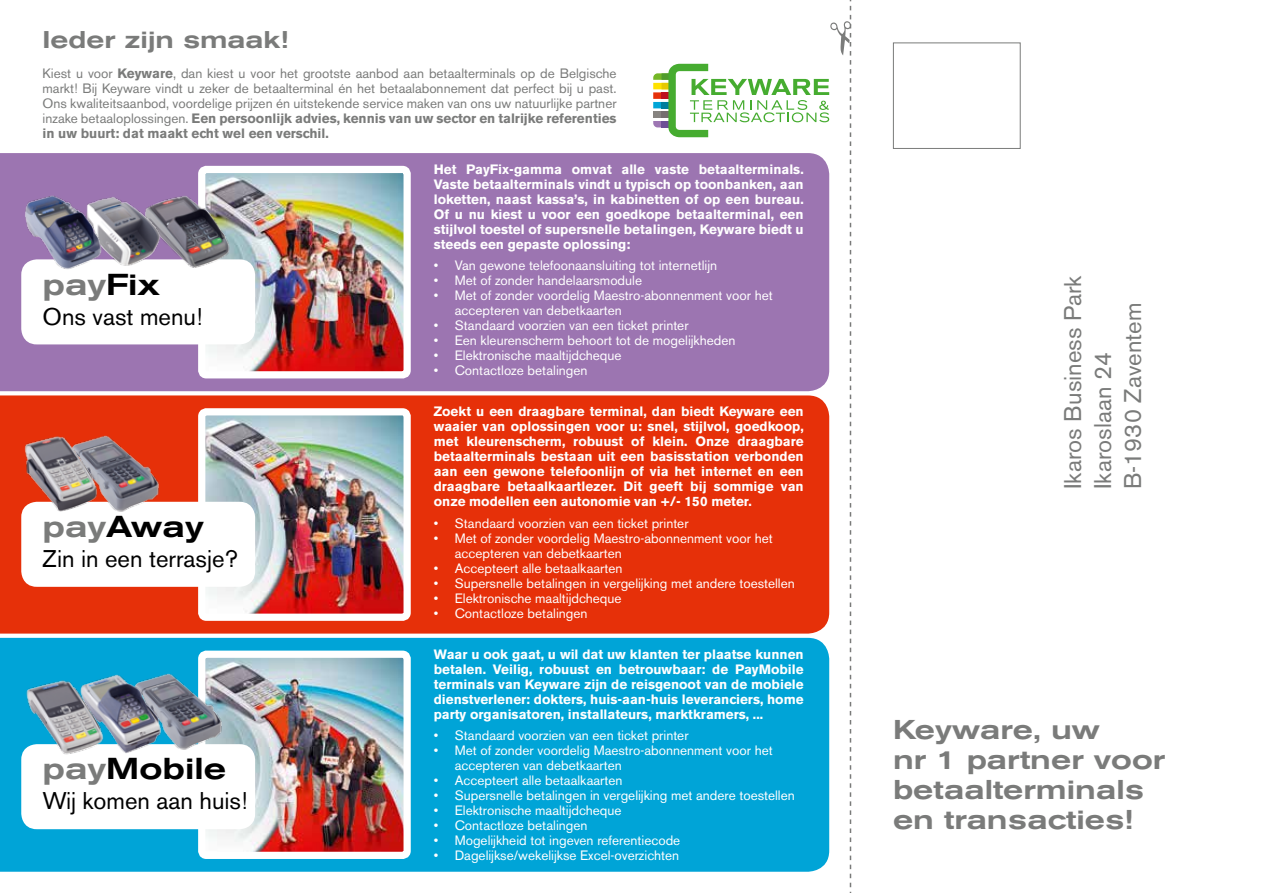
<style>
.page{position:relative;width:1263px;height:893px;background:#fff}
.page>*{position:absolute;margin:0;border:0;box-sizing:border-box;transform-origin:0 0}
.t1{font:500 expanded 30px "Akzidenz Grotesk BE";color:#000}
.t2{font:500 expanded 30px "Akzidenz Grotesk BE";color:#7a7b7a}
.t3{font:500 expanded 27px/30px "Akzidenz Grotesk BE";color:#7a7b7a}
.t4{font:24px "Akzidenz Grotesk BE";color:#000}
.t5{font:24px/30px "Akzidenz Grotesk BE";color:#7a7b7a}
.t6{font:500 expanded 24px "Akzidenz Grotesk BE";color:#7a7b7a}
.t7{font:13.5px/15px "Akzidenz Grotesk BE";color:#fff}
.t8{font:700 13.5px/15px "Akzidenz Grotesk BE";color:#fff;text-align:justify}
.t9{font:13.5px/15px "Akzidenz Grotesk BE";color:#7a7b7a;text-align:justify}
.s1{font-weight:700}
.s2{color:#000}
.s3{color:#7a7b7a}
</style>
<div class="page">
<div style="left:0;top:153px;width:653px;height:238px;background:#9c75b1"></div>
<img style="left:206px;top:174px;width:197px;height:196px">
<div style="left:198px;top:166px;width:213px;height:212px;border:7px solid #fff;border-radius:5px"></div>
<div style="left:21px;top:259px;width:234px;height:85px;background:#fff;border-radius:16px"></div>
<div style="left:0;top:395px;width:653px;height:239px;background:#e63009"></div>
<img style="left:206px;top:416px;width:197px;height:197px">
<div style="left:198px;top:408px;width:213px;height:213px;border:7px solid #fff;border-radius:5px"></div>
<div style="left:21px;top:502px;width:234px;height:85px;background:#fff;border-radius:16px"></div>
<div style="left:0;top:638px;width:653px;height:234px;background:#00a4d7"></div>
<img style="left:206px;top:659px;width:197px;height:192px">
<div style="left:198px;top:651px;width:213px;height:208px;border:7px solid #fff;border-radius:5px"></div>
<div style="left:21px;top:744px;width:234px;height:85px;background:#fff;border-radius:16px"></div>
<div style="left:893px;top:43px;width:127px;height:106px;border:1px solid #7a7b7a"></div>
<svg style="left:653px;top:0;width:198px;height:893px"></svg>
<img style="left:162px;top:193px;width:71px;height:75px">
<img style="left:100px;top:433px;width:62px;height:79px">
<img style="left:21px;top:432px;width:79px;height:82px">
<img style="left:84px;top:193px;width:78px;height:73px">
<img style="left:22px;top:194px;width:82px;height:76px">
<img style="left:133px;top:671px;width:92px;height:79px">
<img style="left:79px;top:673px;width:85px;height:80px">
<img style="left:23px;top:676px;width:83px;height:79px">
<h3 class="t6" style="left:43px;top:25px;width:247px">Ieder zijn smaak!</h3>
<p class="t9" style="left:43px;top:66px;width:576px">Kiest u voor <span class="s1">Keyware</span>, dan kiest u voor het grootste aanbod aan betaalterminals op de Belgische markt! Bij Keyware vindt u zeker de betaalterminal én het betaalabonnement dat perfect bij u past.<br>Ons kwaliteitsaanbod, voordelige prijzen én uitstekende service maken van ons uw natuurlijke partner inzake betaaloplossingen. <span class="s1">Een persoonlijk advies, kennis van uw sector en talrijke referenties in uw buurt: dat maakt echt wel een verschil.</span></p>
<h1 class="t2" style="left:43px;top:267px;width:119px">pay<span class="s2">Fix</span></h1>
<h3 class="t4" style="left:43px;top:302px;width:162px">Ons vast menu!</h3>
<h1 class="t1" style="left:43px;top:509px;width:163px"><span class="s3">pay</span>Away</h1>
<h3 class="t4" style="left:43px;top:544px;width:197px">Zin in een terrasje?</h3>
<h1 class="t1" style="left:43px;top:752px;width:185px"><span class="s3">pay</span>Mobile</h1>
<h3 class="t4" style="left:43px;top:787px;width:207px">Wij komen aan huis!</h3>
<p class="t8" style="left:434px;top:162px;width:371px">Het PayFix-gamma omvat alle vaste betaalterminals.<br>Vaste betaalterminals vindt u typisch op toonbanken, aan loketten, naast kassa’s, in kabinetten of op een bureau.<br>Of u nu kiest u voor een goedkope betaalterminal, een stijlvol toestel of supersnelle betalingen, Keyware biedt u steeds een gepaste oplossing:</p>
<p class="t7" style="left:434px;top:258px;width:285px">• Van gewone telefoonaansluiting tot internetlijn</p>
<p class="t7" style="left:434px;top:273px;width:210px">• Met of zonder handelaarsmodule</p>
<p class="t7" style="left:455px;top:288px;width:319px;text-indent:-21px">• Met of zonder voordelig Maestro-abonnenment voor het accepteren van debetkaarten</p>
<p class="t7" style="left:434px;top:318px;width:256px">• Standaard voorzien van een ticket printer</p>
<p class="t7" style="left:434px;top:333px;width:303px">• Een kleurenscherm behoort tot de mogelijkheden</p>
<p class="t7" style="left:434px;top:348px;width:189px">• Elektronische maaltijdcheque</p>
<p class="t7" style="left:434px;top:363px;width:155px">• Contactloze betalingen</p>
<p class="t8" style="left:434px;top:404px;width:371px">Zoekt u een draagbare terminal, dan biedt Keyware een waaier van oplossingen voor u: snel, stijlvol, goedkoop, met kleurenscherm, robuust of klein. Onze draagbare betaalterminals bestaan uit een basisstation verbonden aan een gewone telefoonlijn of via het internet en een draagbare betaalkaartlezer. Dit geeft bij sommige van onze modellen een autonomie van +/- 150 meter.</p>
<p class="t7" style="left:434px;top:515px;width:256px">• Standaard voorzien van een ticket printer</p>
<p class="t7" style="left:455px;top:530px;width:319px;text-indent:-21px">• Met of zonder voordelig Maestro-abonnenment voor het accepteren van debetkaarten</p>
<p class="t7" style="left:434px;top:560px;width:190px">• Accepteert alle betaalkaarten</p>
<p class="t7" style="left:434px;top:575px;width:363px">• Supersnelle betalingen in vergelijking met andere toestellen</p>
<p class="t7" style="left:434px;top:590px;width:189px">• Elektronische maaltijdcheque</p>
<p class="t7" style="left:434px;top:605px;width:155px">• Contactloze betalingen</p>
<p class="t8" style="left:434px;top:646px;width:371px">Waar u ook gaat, u wil dat uw klanten ter plaatse kunnen betalen. Veilig, robuust en betrouwbaar: de PayMobile terminals van Keyware zijn de reisgenoot van de mobiele dienstverlener: dokters, huis-aan-huis leveranciers, home party organisatoren, installateurs, marktkramers, ...</p>
<p class="t7" style="left:434px;top:728px;width:256px">• Standaard voorzien van een ticket printer</p>
<p class="t7" style="left:455px;top:743px;width:319px;text-indent:-21px">• Met of zonder voordelig Maestro-abonnenment voor het accepteren van debetkaarten</p>
<p class="t7" style="left:434px;top:773px;width:190px">• Accepteert alle betaalkaarten</p>
<p class="t7" style="left:434px;top:788px;width:363px">• Supersnelle betalingen in vergelijking met andere toestellen</p>
<p class="t7" style="left:434px;top:803px;width:189px">• Elektronische maaltijdcheque</p>
<p class="t7" style="left:434px;top:818px;width:155px">• Contactloze betalingen</p>
<p class="t7" style="left:434px;top:833px;width:248px">• Mogelijkheid tot ingeven referentiecode</p>
<p class="t7" style="left:434px;top:848px;width:247px">• Dagelijkse/wekelijkse Excel-overzichten</p>
<h3 class="t5" style="left:1058px;top:489px;width:215px;rotate:-90deg">Ikaros Business Park<br>Ikaroslaan 24<br>B-1930 Zaventem</h3>
<h2 class="t3" style="left:893px;top:715px;width:274px">Keyware, uw<br>nr 1 partner voor betaalterminals en transacties!</h2>
</div>
